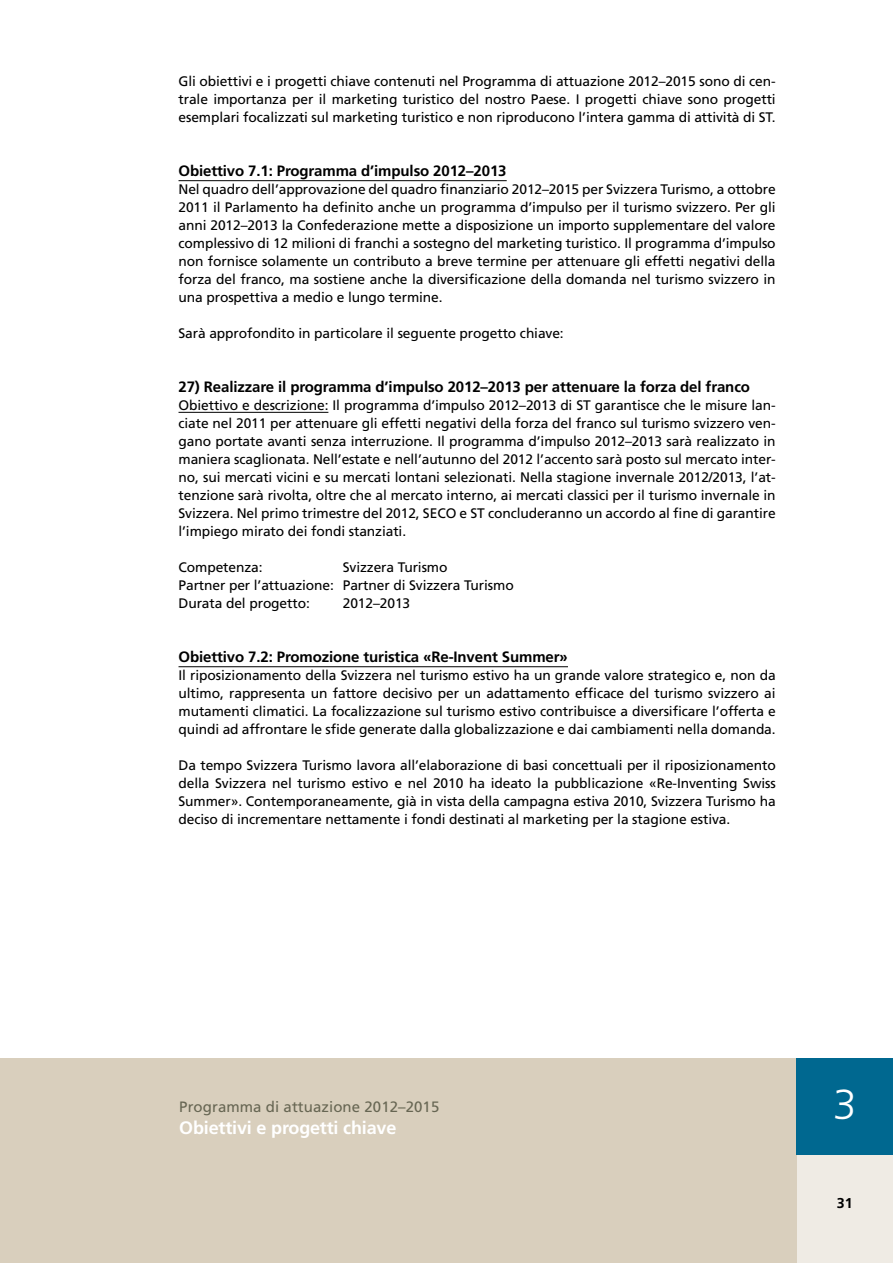
<style>
.page{position:relative;width:893px;height:1263px;background:#fff}
.page>*{position:absolute;margin:0;border:0;box-sizing:border-box;transform-origin:0 0}
.t1{font:300 42px "Frutiger";color:#fff}
.t2{font:700 18px "Frutiger";letter-spacing:-.01em;color:#fff}
.t3{font:700 15px "Frutiger";letter-spacing:-.01em;color:#000}
.t4{font:15px "Frutiger";letter-spacing:.005em;color:#676653}
.t5{font:700 14.25px "Frutiger";color:#000}
.t6{font:13.8px/18px "Frutiger";letter-spacing:-.01em;color:#000;text-align:justify}
</style>
<div class="page">
<div style="left:0;top:1058px;width:893px;height:205px;background:#d9cfbd"></div>
<div style="left:797px;top:1154px;width:96px;height:109px;background:#efebe4"></div>
<div style="left:797px;top:1058px;width:96px;height:96px;background:#006890"></div>
<hr style="left:179px;top:180px;width:328px;height:1px;background:#000">
<hr style="left:179px;top:412px;width:149px;height:1px;background:#000">
<hr style="left:179px;top:666px;width:389px;height:1px;background:#000">
<p class="t6" style="left:179px;top:72px;width:599px">Gli obiettivi e i progetti chiave contenuti nel Programma di attuazione 2012–2015 sono di cen&shy;trale importanza per il marketing turistico del nostro Paese. I progetti chiave sono progetti esemplari focalizzati sul marketing turistico e non riproducono l’intera gamma di attività di ST.</p>
<p class="t3" style="left:179px;top:162px;width:330px">Obiettivo 7.1: Programma d’impulso 2012–2013</p>
<p class="t6" style="left:179px;top:180px;width:599px">Nel quadro dell’approvazione del quadro finanziario 2012–2015 per Svizzera Turismo, a ottobre 2011 il Parlamento ha definito anche un programma d’impulso per il turismo svizzero. Per gli anni 2012–2013 la Confederazione mette a disposizione un importo supplementare del valore complessivo di 12 milioni di franchi a sostegno del marketing turistico. Il programma d’impulso non fornisce solamente un contributo a breve termine per attenuare gli effetti negativi della forza del franco, ma sostiene anche la diversificazione della domanda nel turismo svizzero in una prospettiva a medio e lungo termine.</p>
<p class="t6" style="left:179px;top:324px;width:387px">Sarà approfondito in particolare il seguente progetto chiave:</p>
<p class="t3" style="left:179px;top:378px;width:573px">27) Realizzare il programma d’impulso 2012–2013 per attenuare la forza del franco</p>
<p class="t6" style="left:179px;top:396px;width:599px">Obiettivo e descrizione: Il programma d’impulso 2012–2013 di ST garantisce che le misure lan&shy;ciate nel 2011 per attenuare gli effetti negativi della forza del franco sul turismo svizzero ven&shy;gano portate avanti senza interruzione. Il programma d’impulso 2012–2013 sarà realizzato in maniera scaglionata. Nell’estate e nell’autunno del 2012 l’accento sarà posto sul mercato inter&shy;no, sui mercati vicini e su mercati lontani selezionati. Nella stagione invernale 2012/2013, l’at&shy;tenzione sarà rivolta, oltre che al mercato interno, ai mercati classici per il turismo invernale in Svizzera. Nel primo trimestre del 2012, SECO e ST concluderanno un accordo al fine di garantire l’impiego mirato dei fondi stanziati.</p>
<p class="t6" style="left:179px;top:558px;width:86px">Competenza:</p>
<p class="t6" style="left:179px;top:558px;width:337px;text-align:left;text-indent:164px">Svizzera Turismo<br>Partner per l’attuazione: Partner di Svizzera Turismo<br>Durata del progetto:</p>
<p class="t6" style="left:343px;top:594px;width:69px">2012–2013</p>
<p class="t3" style="left:179px;top:648px;width:391px">Obiettivo 7.2: Promozione turistica «Re-Invent Summer»</p>
<p class="t6" style="left:179px;top:666px;width:599px">Il riposizionamento della Svizzera nel turismo estivo ha un grande valore strategico e, non da ultimo, rappresenta un fattore decisivo per un adattamento efficace del turismo svizzero ai mutamenti climatici. La focalizzazione sul turismo estivo contribuisce a diversificare l’offerta e quindi ad affrontare le sfide generate dalla globalizzazione e dai cambiamenti nella domanda.</p>
<p class="t6" style="left:179px;top:756px;width:599px">Da tempo Svizzera Turismo lavora all’elaborazione di basi concettuali per il riposizionamento della Svizzera nel turismo estivo e nel 2010 ha ideato la pubblicazione «Re-Inventing Swiss Summer». Contemporaneamente, già in vista della campagna estiva 2010, Svizzera Turismo ha deciso di incrementare nettamente i fondi destinati al marketing per la stagione estiva.</p>
<p class="t4" style="left:179px;top:1098px;width:262px">Programma di attuazione 2012–2015</p>
<h1 class="t1" style="left:833px;top:1081px;width:25px">3</h1>
<h2 class="t2" style="left:179px;top:1117px;width:219px">Obiettivi e progetti chiave</h2>
<p class="t5" style="left:837px;top:1194px;width:17px">31</p>
</div>
